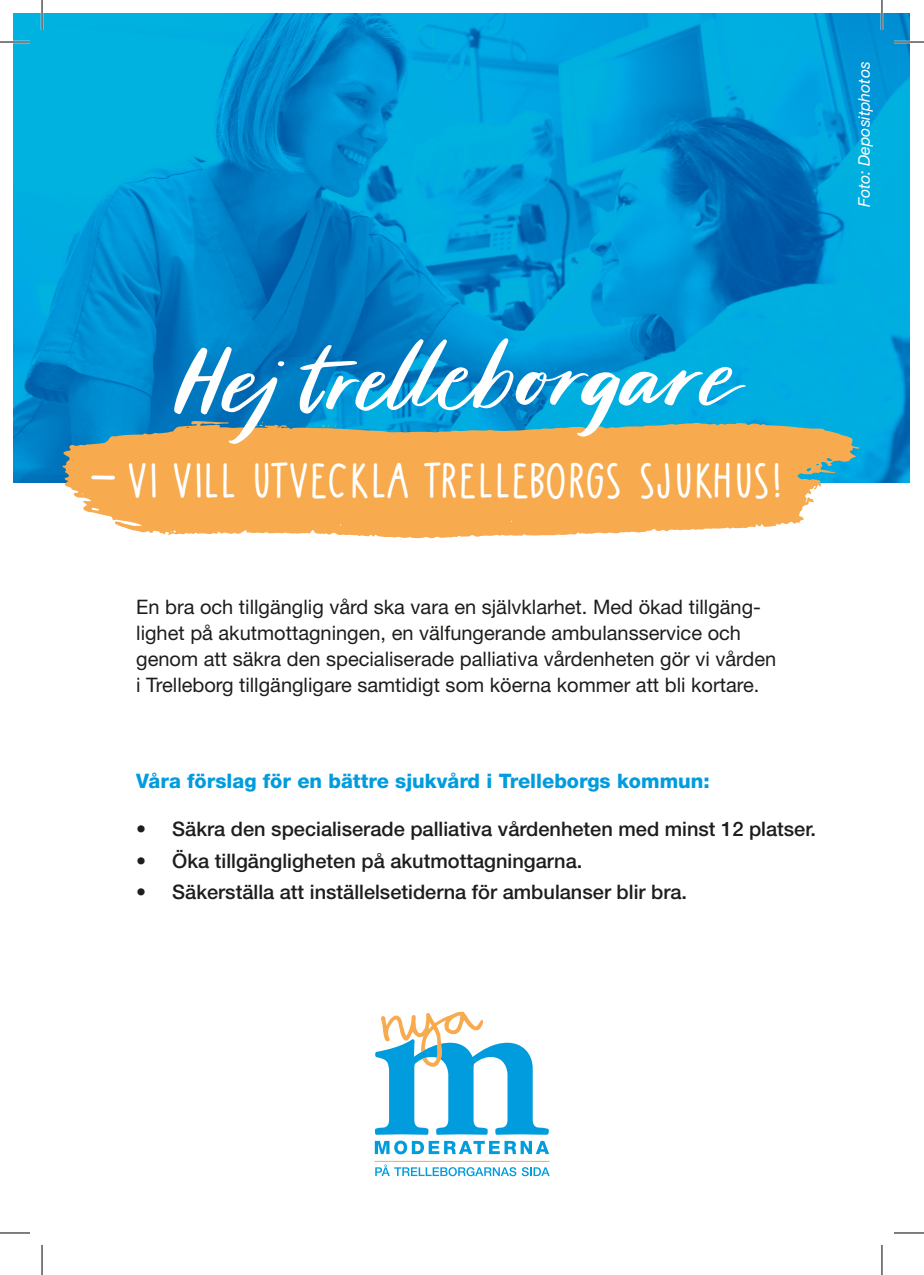
<style>
.page{position:relative;width:924px;height:1275px;background:#fff}
.page>*{position:absolute;margin:0;border:0;box-sizing:border-box;transform-origin:0 0}
.t1{font:800 46px "Goofy Font";letter-spacing:-.01em;color:#fff}
.t2{font:20px/26px "Helvetica Neue LT Std";color:#1d1d1b}
.t3{font:500 20px "Helvetica Neue LT Std";color:#1d1d1b}
.t4{font:800 20px "Helvetica Neue LT Std";color:#009cde}
.t5{font:italic 16px "Helvetica Neue LT Std";color:#fff}
</style>
<div class="page">
<img style="left:14px;top:14px;width:895px;height:468px">
<svg style="left:62px;top:421px;width:797px;height:118px;fill:#f7aa4e"></svg>
<svg style="left:782px;top:470px;width:9px;height:3px"></svg>
<svg style="left:91px;top:475px;width:24px;height:5px"></svg>
<svg style="left:299px;top:338px;width:446px;height:99px"></svg>
<svg style="left:174px;top:346px;width:113px;height:98px"></svg>
<svg style="left:374px;top:1140px;width:175px;height:14px"></svg>
<svg style="left:375px;top:1011px;width:173px;height:123px"></svg>
<hr style="left:374px;top:1161px;width:175px;height:1px;background:#f7aa4e">
<svg style="left:375px;top:1164px;width:174px;height:12px"></svg>
<hr style="left:0;top:41px;width:30px;height:2px;background:#fff">
<hr style="left:893px;top:41px;width:30px;height:2px;background:#fff">
<hr style="left:41px;top:0;width:2px;height:30px;background:#fff">
<hr style="left:880px;top:0;width:2px;height:30px;background:#fff">
<hr style="left:0;top:42px;width:30px;height:1px;background:#000">
<hr style="left:893px;top:42px;width:30px;height:1px;background:#000">
<hr style="left:0;top:1232px;width:30px;height:1px;background:#000">
<hr style="left:893px;top:1232px;width:30px;height:1px;background:#000">
<hr style="left:42px;top:0;width:1px;height:30px;background:#000">
<hr style="left:42px;top:1245px;width:1px;height:30px;background:#000">
<hr style="left:881px;top:0;width:1px;height:30px;background:#000">
<hr style="left:881px;top:1245px;width:1px;height:30px;background:#000">
<p class="t5" style="left:854px;top:207px;width:147px;rotate:-90deg">Foto: Depositphotos</p>
<p class="t1" style="left:127px;top:454px;width:657px">VI VILL UTVECKLA TRELLEBORGS SJUKHUS!</p>
<p class="t2" style="left:136px;top:593px;width:641px">En bra och tillgänglig vård ska vara en självklarhet. Med ökad tillgäng&shy;lighet på akutmottagningen, en välfungerande ambulansservice och genom att säkra den specialiserade palliativa vårdenheten gör vi vården i Trelleborg tillgängligare samtidigt som köerna kommer att bli kortare.</p>
<p class="t4" style="left:136px;top:768px;width:574px">Våra förslag för en bättre sjukvård i Trelleborgs kommun:</p>
<p class="t3" style="left:136px;top:817px;width:681px">• Säkra den specialiserade palliativa vårdenheten med minst 12 platser.</p>
<p class="t3" style="left:136px;top:848px;width:447px">• Öka tillgängligheten på akutmottagningarna.</p>
<p class="t3" style="left:136px;top:880px;width:552px">• Säkerställa att inställelsetiderna för ambulanser blir bra.</p>
</div>
